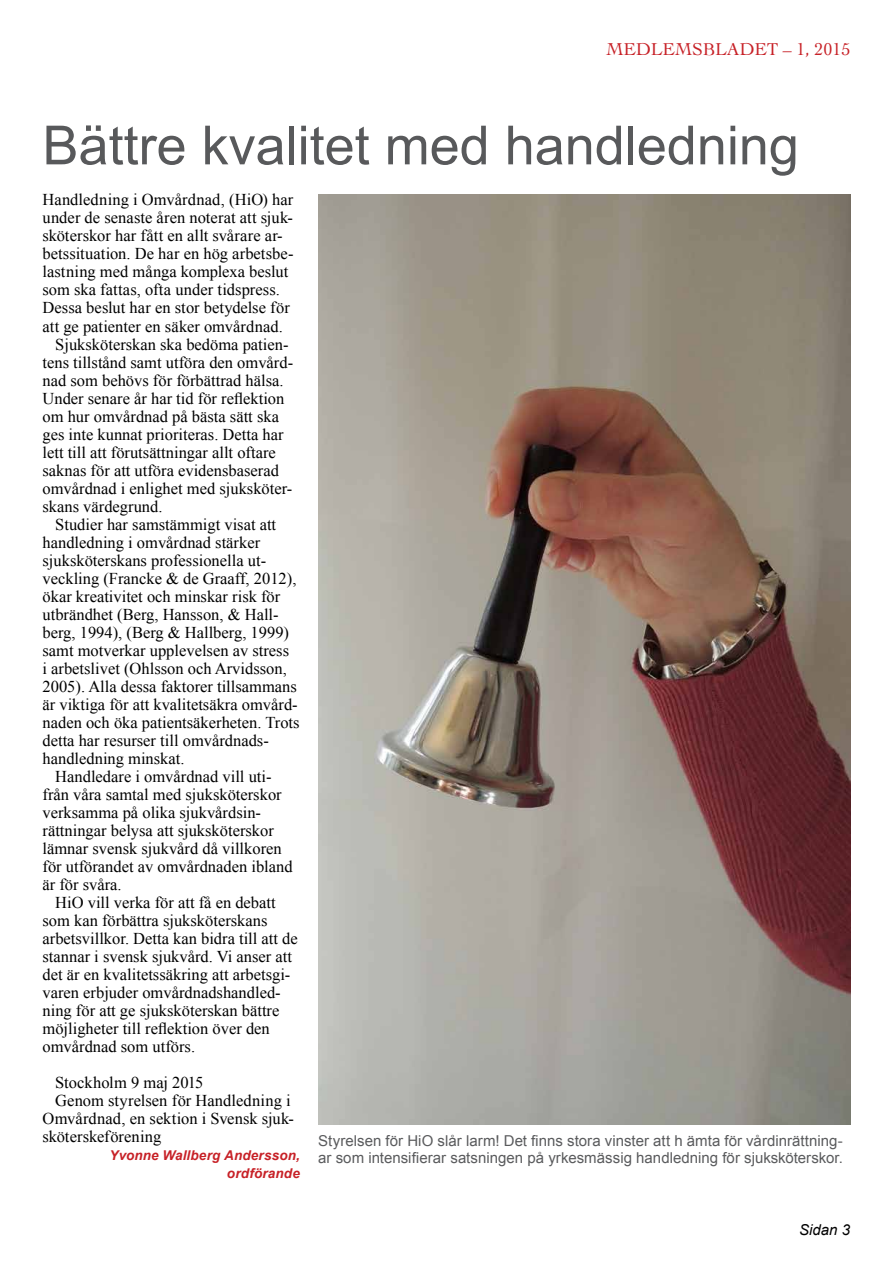
<style>
.page{position:relative;width:893px;height:1263px;background:#fff}
.page>*{position:absolute;margin:0;border:0;box-sizing:border-box;transform-origin:0 0}
.t1{font:54px "Arial";color:#58595b}
.t2{font:18px "Cochin";color:#c72127}
.t3{font:16.5px "Times New Roman";color:#000}
.t4{font:15px/16.5px "Arial";color:#5a5b5d}
.t5{font:italic 15px "Arial";color:#000}
.t6{font:italic 700 13.5px/18px "Arial";letter-spacing:.01em;color:#c72127;text-align:right}
</style>
<div class="page">
<img style="left:318px;top:194px;width:532px;height:930px">
<p class="t2" style="left:606px;top:37px;width:246px">MEDLEMSBLADET – 1, 2015</p>
<h1 class="t1" style="left:43px;top:110px;width:758px">Bättre kvalitet med handledning</h1>
<p class="t3" style="left:43px;top:189px;width:252px">Handledning i Omvårdnad, (HiO) har</p>
<p class="t3" style="left:43px;top:207px;width:252px">under de senaste åren noterat att sjuk-</p>
<p class="t3" style="left:43px;top:225px;width:242px">sköterskor har fått en allt svårare ar-</p>
<p class="t3" style="left:43px;top:243px;width:252px">betssituation. De har en hög arbetsbe-</p>
<p class="t3" style="left:43px;top:261px;width:247px">lastning med många komplexa beslut</p>
<p class="t3" style="left:43px;top:279px;width:239px">som ska fattas, ofta under tidspress.</p>
<p class="t3" style="left:43px;top:297px;width:249px">Dessa beslut har en stor betydelse för</p>
<p class="t3" style="left:43px;top:315px;width:242px">att ge patienter en säker omvårdnad.</p>
<p class="t3" style="left:55px;top:333px;width:235px">Sjuksköterskan ska bedöma patien-</p>
<p class="t3" style="left:43px;top:351px;width:252px">tens tillstånd samt utföra den omvård-</p>
<p class="t3" style="left:43px;top:369px;width:243px">nad som behövs för förbättrad hälsa.</p>
<p class="t3" style="left:43px;top:387px;width:243px">Under senare år har tid för reflektion</p>
<p class="t3" style="left:43px;top:405px;width:238px">om hur omvårdnad på bästa sätt ska</p>
<p class="t3" style="left:43px;top:423px;width:243px">ges inte kunnat prioriteras. Detta har</p>
<p class="t3" style="left:43px;top:441px;width:235px">lett till att förutsättningar allt oftare</p>
<p class="t3" style="left:43px;top:459px;width:238px">saknas för att utföra evidensbaserad</p>
<p class="t3" style="left:43px;top:477px;width:251px">omvårdnad i enlighet med sjuksköter-</p>
<p class="t3" style="left:43px;top:495px;width:122px">skans värdegrund.</p>
<p class="t3" style="left:55px;top:513px;width:222px">Studier har samstämmigt visat att</p>
<p class="t3" style="left:43px;top:531px;width:219px">handledning i omvårdnad stärker</p>
<p class="t3" style="left:43px;top:549px;width:225px">sjuksköterskans professionella ut-</p>
<p class="t3" style="left:43px;top:567px;width:255px">veckling (Francke &amp; de Graaff, 2012),</p>
<p class="t3" style="left:43px;top:585px;width:239px">ökar kreativitet och minskar risk för</p>
<p class="t3" style="left:43px;top:603px;width:238px">utbrändhet (Berg, Hansson, &amp; Hall-</p>
<p class="t3" style="left:43px;top:621px;width:248px">berg, 1994), (Berg &amp; Hallberg, 1999)</p>
<p class="t3" style="left:43px;top:639px;width:248px">samt motverkar upplevelsen av stress</p>
<p class="t3" style="left:43px;top:657px;width:246px">i arbetslivet (Ohlsson och Arvidsson,</p>
<p class="t3" style="left:43px;top:675px;width:256px">2005). Alla dessa faktorer tillsammans</p>
<p class="t3" style="left:43px;top:693px;width:257px">är viktiga för att kvalitetsäkra omvård-</p>
<p class="t3" style="left:43px;top:711px;width:259px">naden och öka patientsäkerheten. Trots</p>
<p class="t3" style="left:43px;top:729px;width:228px">detta har resurser till omvårdnads-</p>
<p class="t3" style="left:43px;top:747px;width:144px">handledning minskat.</p>
<p class="t3" style="left:55px;top:765px;width:218px">Handledare i omvårdnad vill uti-</p>
<p class="t3" style="left:43px;top:783px;width:241px">från våra samtal med sjuksköterskor</p>
<p class="t3" style="left:43px;top:801px;width:220px">verksamma på olika sjukvårdsin-</p>
<p class="t3" style="left:43px;top:819px;width:233px">rättningar belysa att sjuksköterskor</p>
<p class="t3" style="left:43px;top:837px;width:241px">lämnar svensk sjukvård då villkoren</p>
<p class="t3" style="left:43px;top:855px;width:252px">för utförandet av omvårdnaden ibland</p>
<p class="t3" style="left:43px;top:873px;width:81px">är för svåra.</p>
<p class="t3" style="left:55px;top:891px;width:222px">HiO vill verka för att få en debatt</p>
<p class="t3" style="left:43px;top:909px;width:227px">som kan förbättra sjuksköterskans</p>
<p class="t3" style="left:43px;top:927px;width:257px">arbetsvillkor. Detta kan bidra till att de</p>
<p class="t3" style="left:43px;top:945px;width:251px">stannar i svensk sjukvård. Vi anser att</p>
<p class="t3" style="left:43px;top:963px;width:249px">det är en kvalitetssäkring att arbetsgi-</p>
<p class="t3" style="left:43px;top:981px;width:240px">varen erbjuder omvårdnadshandled-</p>
<p class="t3" style="left:43px;top:999px;width:238px">ning för att ge sjuksköterskan bättre</p>
<p class="t3" style="left:43px;top:1017px;width:229px">möjligheter till reflektion över den</p>
<p class="t3" style="left:43px;top:1035px;width:154px">omvårdnad som utförs.</p>
<p class="t3" style="left:55px;top:1071px;width:150px">Stockholm 9 maj 2015</p>
<p class="t3" style="left:55px;top:1089px;width:237px">Genom styrelsen för Handledning i</p>
<p class="t3" style="left:43px;top:1107px;width:253px">Omvårdnad, en sektion i Svensk sjuk-</p>
<p class="t3" style="left:43px;top:1125px;width:120px">sköterskeförening</p>
<p class="t6" style="left:110px;top:1146px;width:192px">Yvonne Wallberg Andersson, ordförande</p>
<p class="t4" style="left:318px;top:1133px;width:526px">Styrelsen för HiO slår larm! Det finns stora vinster att h ämta för vårdinrättning&shy;ar som intensifierar satsningen på yrkesmässig handledning för sjuksköterskor.</p>
<p class="t5" style="left:799px;top:1219px;width:52px">Sidan 3</p>
</div>
